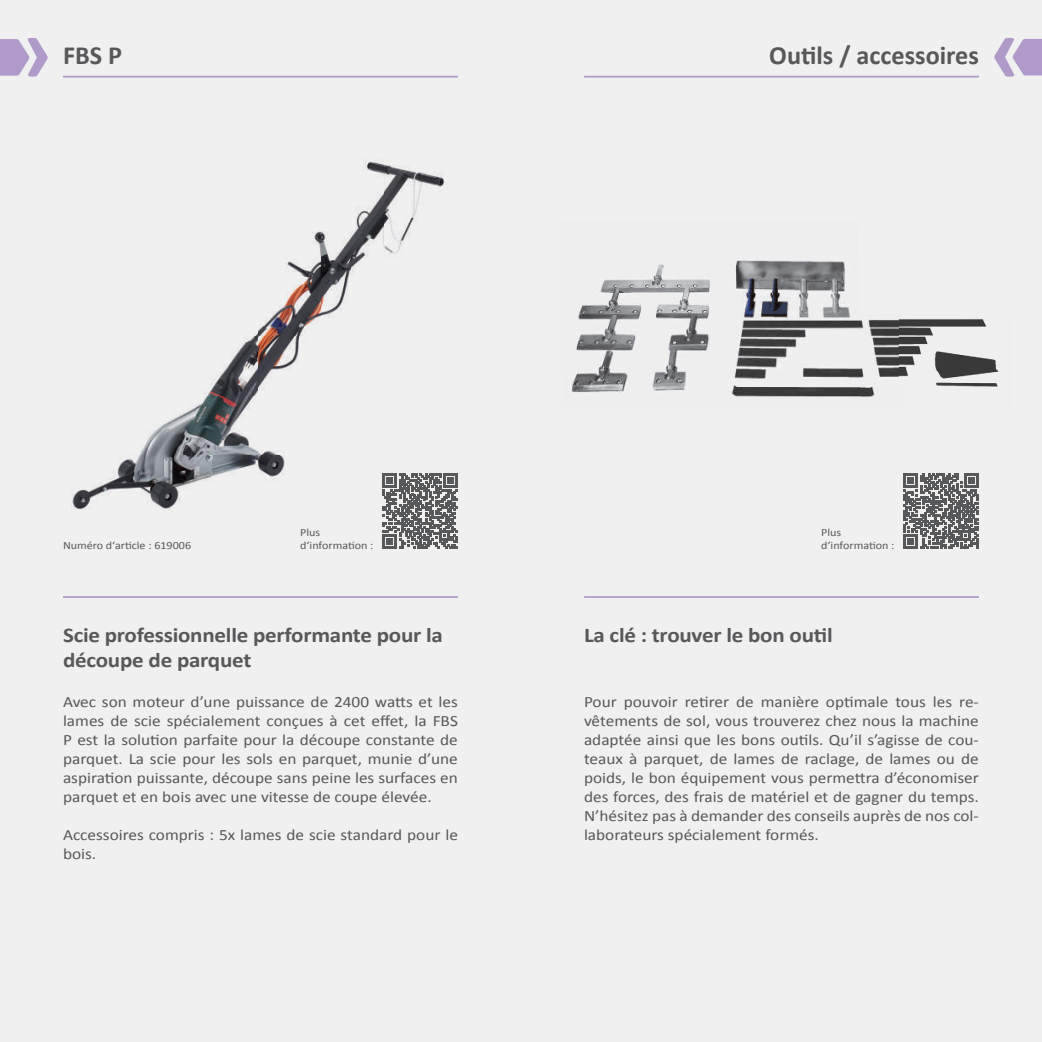
<style>
.page{position:relative;width:1042px;height:1042px;background:#f0f0f1}
.page>*{position:absolute;margin:0;border:0;box-sizing:border-box;transform-origin:0 0}
.t1{font:700 26.25px "Calibri";color:#57585a}
.t2{font:700 21px/25.2px "Calibri";letter-spacing:-.01em;color:#57585a;scale:1.1 1}
.t3{font:15.75px/18.9px "Calibri";color:#57585a;text-align:justify;scale:1.1 1}
.t4{font:11.03px/13.3px "Calibri";color:#57585a;scale:1.1 1}
</style>
<div class="page">
<img style="left:71px;top:161px;width:375px;height:354px">
<img style="left:571px;top:258px;width:328px;height:139px">
<img style="left:899px;top:319px;width:100px;height:68px">
<hr style="left:63px;top:76px;width:395px;height:2px;background:#b09ac9">
<svg style="left:0;top:38px;width:48px;height:39px"></svg>
<hr style="left:584px;top:76px;width:395px;height:2px;background:#b09ac9">
<svg style="left:994px;top:38px;width:48px;height:39px"></svg>
<hr style="left:63px;top:596px;width:395px;height:2px;background:#b09ac9">
<hr style="left:584px;top:596px;width:395px;height:2px;background:#b09ac9">
<svg style="left:383px;top:474px;width:75px;height:75px"></svg>
<svg style="left:904px;top:474px;width:75px;height:75px"></svg>
<h1 class="t1" style="left:63px;top:39px;width:61px">FBS P</h1>
<h1 class="t1" style="left:769px;top:39px;width:211px">Outils / accessoires</h1>
<p class="t4" style="left:300px;top:525px;width:20px">Plus</p>
<p class="t4" style="left:63px;top:538px;width:118px">Numéro d‘article : 619006</p>
<p class="t4" style="left:300px;top:538px;width:68px">d‘information :</p>
<h2 class="t2" style="left:63px;top:622px;width:347px">Scie professionnelle performante pour la découpe de parquet</h2>
<p class="t3" style="left:63px;top:693px;width:360px">Avec son moteur d’une puissance de 2400 watts et les lames de scie spécialement conçues à cet effet, la FBS P est la solution parfaite pour la découpe constante de parquet. La scie pour les sols en parquet, munie d’une aspiration puissante, découpe sans peine les surfaces en parquet et en bois avec une vitesse de coupe élevée.</p>
<p class="t3" style="left:63px;top:825px;width:360px">Accessoires compris : 5x lames de scie standard pour le bois.</p>
<p class="t4" style="left:821px;top:525px;width:68px">Plus d‘information :</p>
<h2 class="t2" style="left:584px;top:622px;width:228px">La clé : trouver le bon outil</h2>
<p class="t3" style="left:584px;top:693px;width:360px">Pour pouvoir retirer de manière optimale tous les re&shy;vêtements de sol, vous trouverez chez nous la machine adaptée ainsi que les bons outils. Qu’il s’agisse de cou&shy;teaux à parquet, de lames de raclage, de lames ou de poids, le bon équipement vous permettra d’économiser des forces, des frais de matériel et de gagner du temps.<br>N’hésitez pas à demander des conseils auprès de nos col&shy;laborateurs spécialement formés.</p>
</div>
